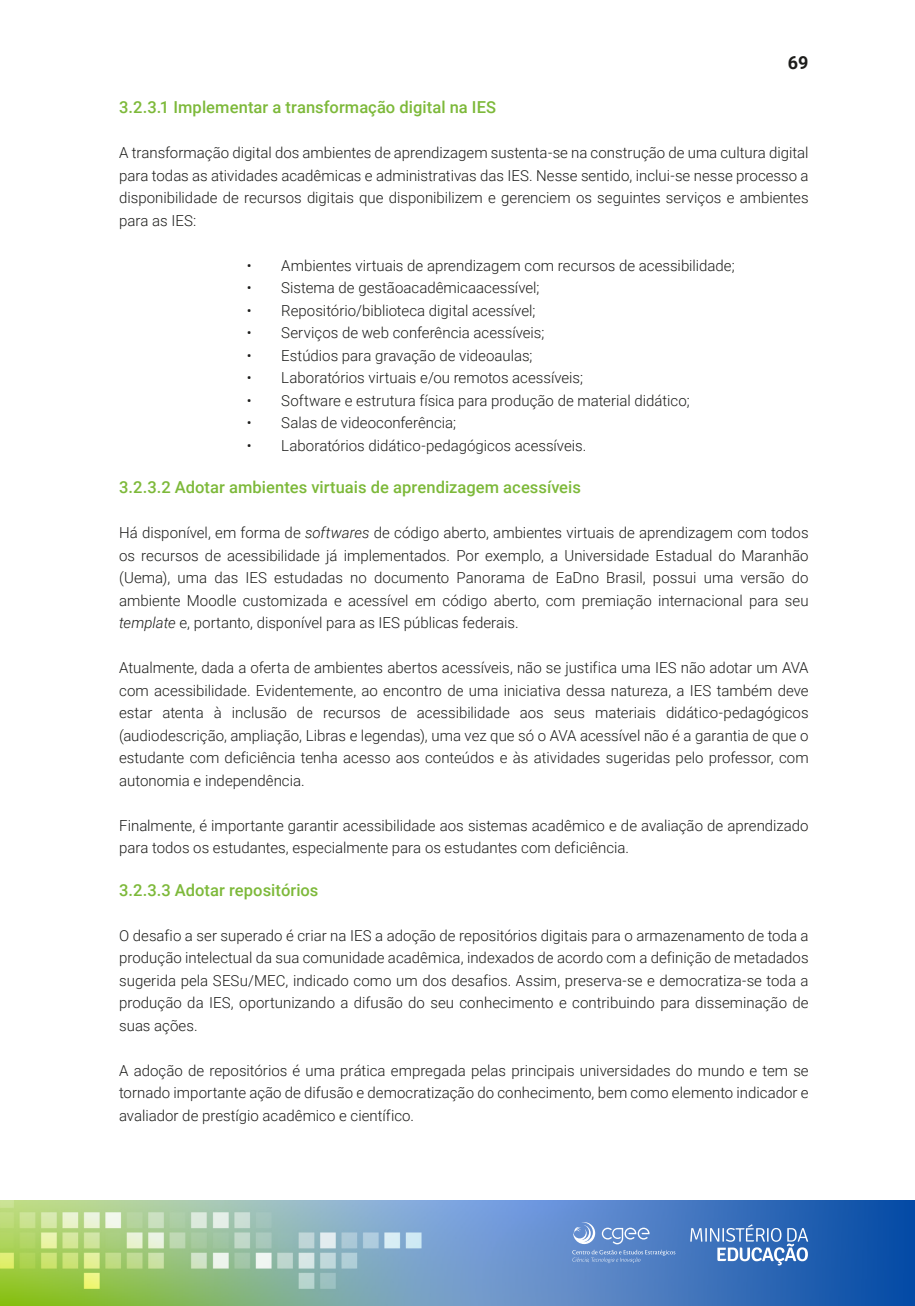
<style>
.page{position:relative;width:915px;height:1306px;background:#fff}
.page>*{position:absolute;margin:0;border:0;box-sizing:border-box;transform-origin:0 0}
.t1{font:700 18px "Roboto";color:#1d1d1b}
.t2{font:500 16.5px "Roboto";letter-spacing:.005em;color:#7db93a}
.t3{font:300 15.15px/22.5px "Roboto";color:#1d1d1b;text-align:justify}
.s1{font-style:italic}
</style>
<div class="page">
<img style="left:0;top:1200px;width:914px;height:105px">
<svg style="left:572px;top:1222px;width:103px;height:40px"></svg>
<svg style="left:690px;top:1224px;width:118px;height:41px"></svg>
<p class="t1" style="left:787px;top:50px;width:22px">69</p>
<p class="t2" style="left:119px;top:96px;width:378px">3.2.3.1 Implementar a transformação digital na IES</p>
<p class="t3" style="left:119px;top:141px;width:690px">A transformação digital dos ambientes de aprendizagem sustenta-se na construção de uma cultura digital para todas as atividades acadêmicas e administrativas das IES. Nesse sentido, inclui-se nesse processo a disponibilidade de recursos digitais que disponibilizem e gerenciem os seguintes serviços e ambientes para as IES:</p>
<p class="t3" style="left:247px;top:253px;width:489px">• Ambientes virtuais de aprendizagem com recursos de acessibilidade;</p>
<p class="t3" style="left:247px;top:276px;width:294px">• Sistema de gestãoacadêmicaacessível;</p>
<p class="t3" style="left:247px;top:298px;width:290px">• Repositório/biblioteca digital acessível;</p>
<p class="t3" style="left:247px;top:321px;width:299px">• Serviços de web conferência acessíveis;</p>
<p class="t3" style="left:247px;top:343px;width:287px">• Estúdios para gravação de videoaulas;</p>
<p class="t3" style="left:247px;top:366px;width:337px">• Laboratórios virtuais e/ou remotos acessíveis;</p>
<p class="t3" style="left:247px;top:388px;width:444px">• Software e estrutura física para produção de material didático;</p>
<p class="t3" style="left:247px;top:411px;width:211px">• Salas de videoconferência;</p>
<p class="t3" style="left:247px;top:433px;width:341px">• Laboratórios didático-pedagógicos acessíveis.</p>
<p class="t2" style="left:119px;top:475px;width:463px">3.2.3.2 Adotar ambientes virtuais de aprendizagem acessíveis</p>
<p class="t3" style="left:119px;top:521px;width:690px">Há disponível, em forma de <span class="s1">softwares</span> de código aberto, ambientes virtuais de aprendizagem com todos os recursos de acessibilidade já implementados. Por exemplo, a Universidade Estadual do Maranhão (Uema), uma das IES estudadas no documento Panorama de EaDno Brasil, possui uma versão do ambiente Moodle customizada e acessível em código aberto, com premiação internacional para seu <span class="s1">template</span> e, portanto, disponível para as IES públicas federais.</p>
<p class="t3" style="left:119px;top:656px;width:690px">Atualmente, dada a oferta de ambientes abertos acessíveis, não se justifica uma IES não adotar um AVA com acessibilidade. Evidentemente, ao encontro de uma iniciativa dessa natureza, a IES também deve estar atenta à inclusão de recursos de acessibilidade aos seus materiais didático-pedagógicos (audiodescrição, ampliação, Libras e legendas), uma vez que só o AVA acessível não é a garantia de que o estudante com deficiência tenha acesso aos conteúdos e às atividades sugeridas pelo professor, com autonomia e independência.</p>
<p class="t3" style="left:119px;top:813px;width:690px">Finalmente, é importante garantir acessibilidade aos sistemas acadêmico e de avaliação de aprendizado para todos os estudantes, especialmente para os estudantes com deficiência.</p>
<p class="t2" style="left:119px;top:878px;width:201px">3.2.3.3 Adotar repositórios</p>
<p class="t3" style="left:119px;top:923px;width:690px">O desafio a ser superado é criar na IES a adoção de repositórios digitais para o armazenamento de toda a produção intelectual da sua comunidade acadêmica, indexados de acordo com a definição de metadados sugerida pela SESu/MEC, indicado como um dos desafios. Assim, preserva-se e democratiza-se toda a produção da IES, oportunizando a difusão do seu conhecimento e contribuindo para disseminação de suas ações.</p>
<p class="t3" style="left:119px;top:1058px;width:690px">A adoção de repositórios é uma prática empregada pelas principais universidades do mundo e tem se tornado importante ação de difusão e democratização do conhecimento, bem como elemento indicador e avaliador de prestígio acadêmico e científico.</p>
</div>
